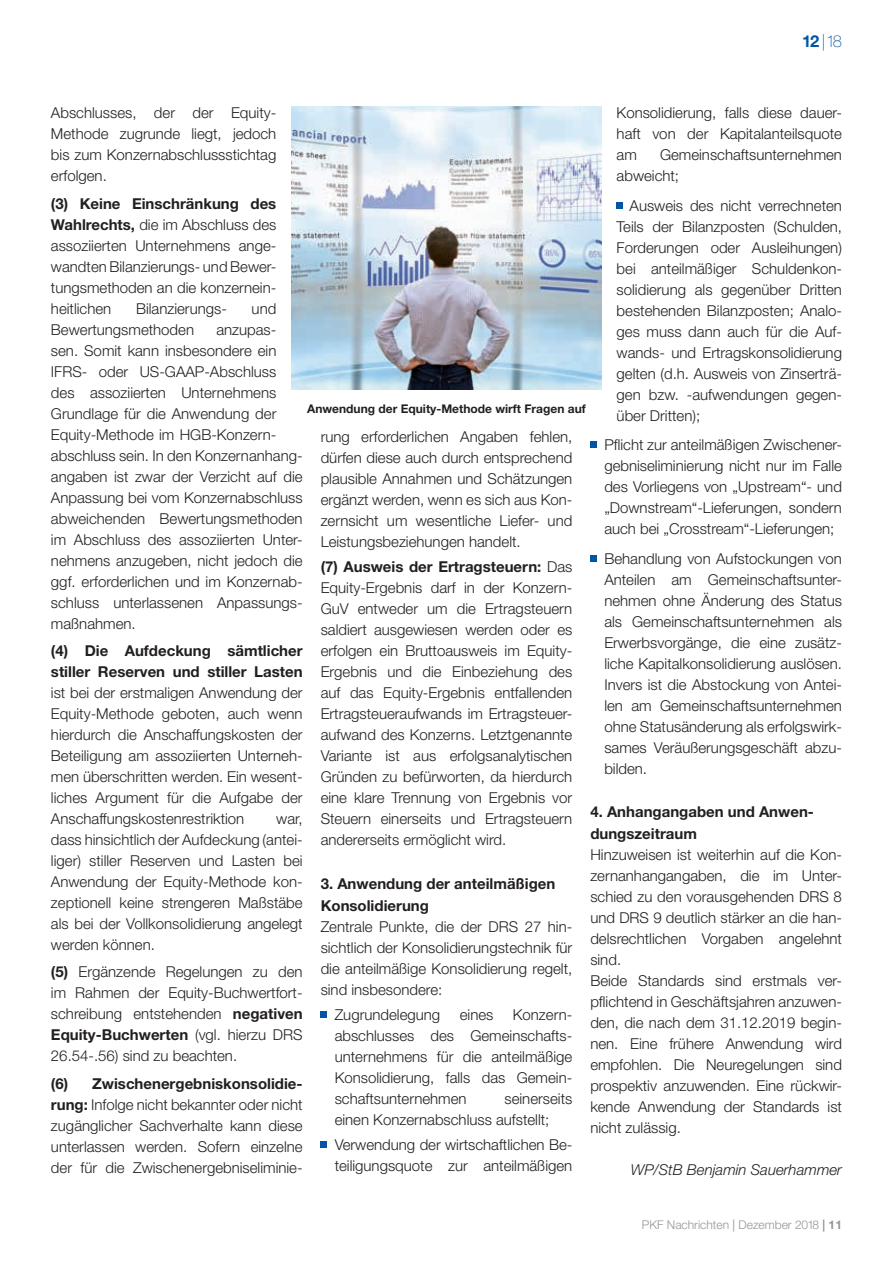
<style>
.page{position:relative;width:893px;height:1263px;background:#fff}
.page>*{position:absolute;margin:0;border:0;box-sizing:border-box;transform-origin:0 0}
.t1{font:100 16.5px "Helvetica Neue LT";color:#0155a5}
.t2{font:300 15px/21px "Helvetica Neue LT";color:#231f20;text-align:justify}
.t3{font:700 15px/21.8px "Helvetica Neue LT";color:#231f20}
.t4{font:italic 300 15px "Helvetica Neue LT";color:#231f20}
.t5{font:700 12px "Helvetica Neue LT";color:#231f20}
.t6{font:300 12px "Helvetica Neue LT";color:#939598}
.s1{font-weight:700}
.s2{font-weight:400}
</style>
<div class="page">
<svg style="left:321px;top:1012px;width:6px;height:6px"></svg>
<svg style="left:321px;top:1142px;width:6px;height:6px"></svg>
<div style="left:616px;top:202px;width:7px;height:6px;background:#0155a5"></div>
<svg style="left:590px;top:442px;width:6px;height:6px"></svg>
<svg style="left:590px;top:555px;width:6px;height:6px"></svg>
<img style="left:292px;top:106px;width:309px;height:283px">
<p class="t1" style="left:802px;top:35px;width:41px"><span class="s1">12</span> |18</p>
<p class="t2" style="left:51px;top:104px;width:227px">Abschlusses, der der Equity-Methode zugrunde liegt, jedoch bis zum Konzernabschlussstichtag erfolgen.</p>
<p class="t2" style="left:51px;top:195px;width:227px"><span class="s1">(3) Keine Einschränkung des Wahlrechts,</span> die im Abschluss des assoziierten Unternehmens ange&shy;wandten Bilanzierungs- und Bewer&shy;tungsmethoden an die konzernein&shy;heitlichen</p>
<p class="t2" style="left:616px;top:104px;width:227px">Konsolidierung, falls diese dauer&shy;haft von der Kapitalanteilsquote am</p>
<p class="t2" style="left:616px;top:146px;width:227px;text-indent:43px">Gemeinschaftsunternehmen abweicht;</p>
<p class="t2" style="left:616px;top:197px;width:227px;text-indent:13px">Ausweis des nicht verrechneten Teils der Bilanzposten (Schulden, Forderungen oder Ausleihungen) bei anteilmäßiger Schuldenkon&shy;solidierung als gegenüber Dritten bestehenden Bilanzposten; Analo&shy;ges muss dann auch für die Auf&shy;wands- und Ertragskonsolidierung gelten (d.h. Ausweis von Zinserträ&shy;gen bzw. -aufwendungen gegen&shy;über Dritten);</p>
<p class="t2" style="left:604px;top:436px;width:239px">Pflicht zur anteilmäßigen Zwischener&shy;gebniseliminierung nicht nur im Falle des Vorliegens von „Upstream“- und „Downstream“-Lieferungen, sondern auch bei „Crosstream“-Lieferungen;</p>
<p class="t2" style="left:604px;top:550px;width:239px">Behandlung von Aufstockungen von Anteilen am Gemeinschaftsunter&shy;nehmen ohne Änderung des Status als Gemeinschaftsunternehmen als Erwerbsvorgänge, die eine zusätz&shy;liche Kapitalkonsolidierung auslösen.<br>Invers ist die Abstockung von Antei&shy;len am Gemeinschaftsunternehmen ohne Statusänderung als erfolgswirk&shy;sames Veräußerungsgeschäft abzu&shy;bilden.</p>
<p class="t3" style="left:590px;top:802px;width:225px">4. Anhangangaben und Anwen&shy;dungszeitraum</p>
<p class="t2" style="left:590px;top:846px;width:253px;text-align:left">Hinzuweisen ist weiterhin auf die Kon&shy;zernanhangangaben, die im Unter&shy;schied zu den vorausgehenden DRS 8 und DRS 9 deutlich stärker an die han&shy;delsrechtlichen Vorgaben angelehnt sind.<br>Beide Standards sind erstmals ver&shy;pflichtend in Geschäftsjahren anzuwen&shy;den, die nach dem 31.12.2019 begin&shy;nen. Eine frühere Anwendung wird empfohlen. Die Neuregelungen sind prospektiv anzuwenden. Eine rückwir&shy;kende Anwendung der Standards ist nicht zulässig.</p>
<p class="t4" style="left:631px;top:1164px;width:213px">WP/StB Benjamin Sauerhammer</p>
<p class="t2" style="left:136px;top:300px;width:92px">Bilanzierungs-</p>
<p class="t2" style="left:252px;top:300px;width:26px">und</p>
<p class="t2" style="left:51px;top:321px;width:145px">Bewertungsmethoden</p>
<p class="t2" style="left:51px;top:321px;width:253px;text-align:left;text-indent:165px">anzupas&shy;sen. Somit kann insbesondere ein<br>IFRS- oder US-GAAP-Abschluss des assoziierten Unternehmens<br>Grundlage für die Anwendung der<br>Equity-Methode im HGB-Konzern&shy;abschluss sein. In den Konzernanhang&shy;angaben ist zwar der Verzicht auf die<br>Anpassung bei vom Konzernabschluss abweichenden Bewertungsmethoden im Abschluss des assoziierten Unter&shy;nehmens anzugeben, nicht jedoch die ggf. erforderlichen und im Konzernab&shy;schluss unterlassenen Anpassungs&shy;maßnahmen.</p>
<p class="t3" style="left:51px;top:642px;width:253px;line-height:21px">(4) Die Aufdeckung sämtlicher stiller Reserven und stiller Lasten</p>
<p class="t2" style="left:51px;top:684px;width:253px">ist bei der erstmaligen Anwendung der Equity-Methode geboten, auch wenn hierdurch die Anschaffungskosten der Beteiligung am assoziierten Unterneh&shy;men überschritten werden. Ein wesent&shy;liches Argument für die Aufgabe der Anschaffungskostenrestriktion</p>
<p class="t5" style="left:307px;top:405px;width:280px">Anwendung der Equity-Methode wirft Fragen auf</p>
<p class="t2" style="left:321px;top:428px;width:253px">rung erforderlichen Angaben fehlen, dürfen diese auch durch entsprechend plausible Annahmen und Schätzungen ergänzt werden, wenn es sich aus Kon&shy;zernsicht um wesentliche Liefer- und Leistungsbeziehungen handelt.</p>
<p class="t2" style="left:321px;top:558px;width:253px"><span class="s1">(7) Ausweis der Ertragsteuern:</span> Das Equity-Ergebnis darf in der Konzern-GuV entweder um die Ertragsteuern saldiert ausgewiesen werden oder es erfolgen ein Bruttoausweis im Equity-Ergebnis und die Einbeziehung des auf das Equity-Ergebnis entfallenden Ertragsteueraufwands im Ertragsteuer&shy;aufwand des Konzerns. Letztgenannte Variante ist aus erfolgsanalytischen Gründen zu befürworten, da hierdurch eine klare Trennung von Ergebnis vor Steuern einerseits und Ertragsteuern andererseits ermöglicht wird.</p>
<p class="t3" style="left:321px;top:874px;width:236px">3. Anwendung der anteilmäßigen<br>Konsolidierung</p>
<p class="t2" style="left:321px;top:918px;width:253px">Zentrale Punkte, die der DRS 27 hin&shy;sichtlich der Konsolidierungstechnik für die anteilmäßige Konsolidierung regelt, sind insbesondere:</p>
<p class="t2" style="left:335px;top:1006px;width:107px">Zugrundelegung</p>
<p class="t2" style="left:460px;top:1006px;width:35px">eines</p>
<p class="t2" style="left:51px;top:810px;width:253px;text-indent:225px">war, dass hinsichtlich der Aufdeckung (antei&shy;liger) stiller Reserven und Lasten bei Anwendung der Equity-Methode kon&shy;zeptionell keine strengeren Maßstäbe als bei der Vollkonsolidierung angelegt werden können.</p>
<p class="t2" style="left:51px;top:963px;width:253px"><span class="s1">(5)</span> Ergänzende Regelungen zu den im Rahmen der Equity-Buchwertfort&shy;schreibung entstehenden <span class="s1">negativen Equity-Buchwerten</span> (vgl. hierzu DRS 26.54-.56) sind zu beachten.</p>
<p class="t2" style="left:51px;top:1075px;width:253px"><span class="s1">(6) Zwischenergebniskonsolidie&shy;rung:</span> Infolge nicht bekannter oder nicht zugänglicher Sachverhalte kann diese unterlassen werden. Sofern einzelne der für die Zwischenergebniseliminie-</p>
<p class="t2" style="left:335px;top:1006px;width:239px;text-indent:178px">Konzern&shy;abschlusses des Gemeinschafts&shy;unternehmens für die anteilmäßige Konsolidierung, falls das Gemein&shy;schaftsunternehmen</p>
<p class="t2" style="left:335px;top:1090px;width:239px;text-indent:170px">seinerseits einen Konzernabschluss aufstellt;</p>
<p class="t2" style="left:335px;top:1136px;width:239px">Verwendung der wirtschaftlichen Be&shy;teiligungsquote zur anteilmäßigen</p>
<p class="t6" style="left:642px;top:1220px;width:202px">PKF Nachrichten <span class="s2">|</span> Dezember 2018 <span class="s1">| 11</span></p>
</div>
